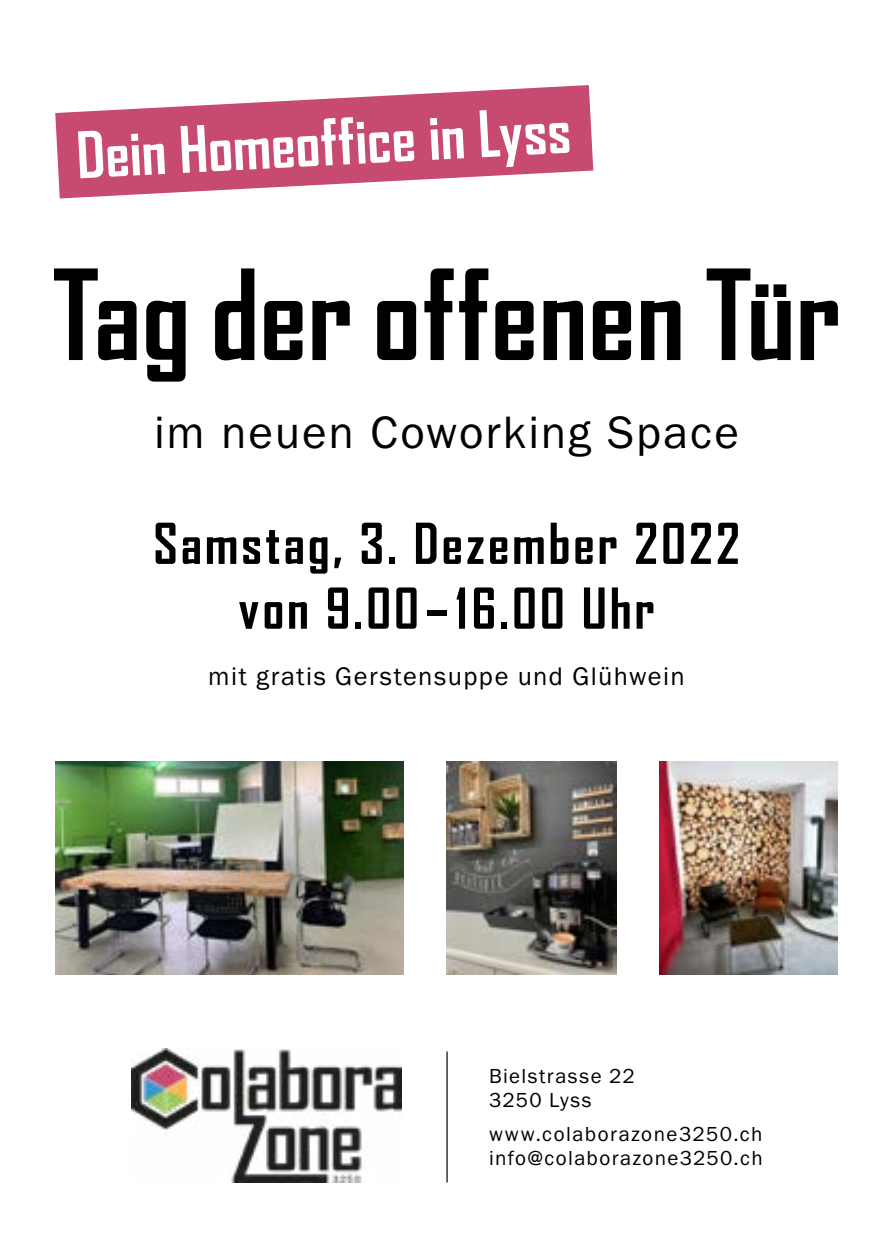
<style>
.page{position:relative;width:893px;height:1259px;background:#fff}
.page>*{position:absolute;margin:0;border:0;box-sizing:border-box;transform-origin:0 0}
.t1{font:700 120px "Agency FB";color:#000}
.t2{font:700 61.5px "Agency FB";color:#fff}
.t3{font:700 54px/64.8px "Agency FB";letter-spacing:.05em;color:#000;text-align:center}
.t4{font:47.1px "Franklin Gothic URW Boo";letter-spacing:.04em;color:#000}
.t5{font:26.4px "Franklin Gothic URW Boo";letter-spacing:.055em;color:#000}
.t6{font:21px "Franklin Gothic URW Boo";letter-spacing:.065em;color:#000}
</style>
<div class="page">
<svg style="left:55px;top:85px;width:538px;height:113px;fill:#c74a70"></svg>
<img style="left:132px;top:1048px;width:270px;height:134px">
<img style="left:659px;top:762px;width:179px;height:212px">
<img style="left:55px;top:762px;width:349px;height:212px">
<img style="left:446px;top:762px;width:171px;height:212px">
<hr style="left:446px;top:1051px;width:2px;height:131px;background:#000">
<p class="t2" style="left:75px;top:121px;width:497px;rotate:-3deg">Dein Homeoffice in Lyss</p>
<p class="t1" style="left:52px;top:248px;width:790px">Tag der offenen Tür</p>
<p class="t4" style="left:154px;top:403px;width:586px">im neuen Coworking Space</p>
<p class="t3" style="left:153px;top:512px;width:588px">Samstag, 3. Dezember 2022 von 9.00–16.00 Uhr</p>
<p class="t5" style="left:208px;top:660px;width:478px">mit gratis Gerstensuppe und Glühwein</p>
<p class="t6" style="left:489px;top:1062px;width:147px">Bielstrasse 22</p>
<p class="t6" style="left:489px;top:1087px;width:104px">3250 Lyss</p>
<p class="t6" style="left:489px;top:1120px;width:275px">www.colaborazone3250.ch</p>
<p class="t6" style="left:489px;top:1145px;width:275px">info@colaborazone3250.ch</p>
</div>
